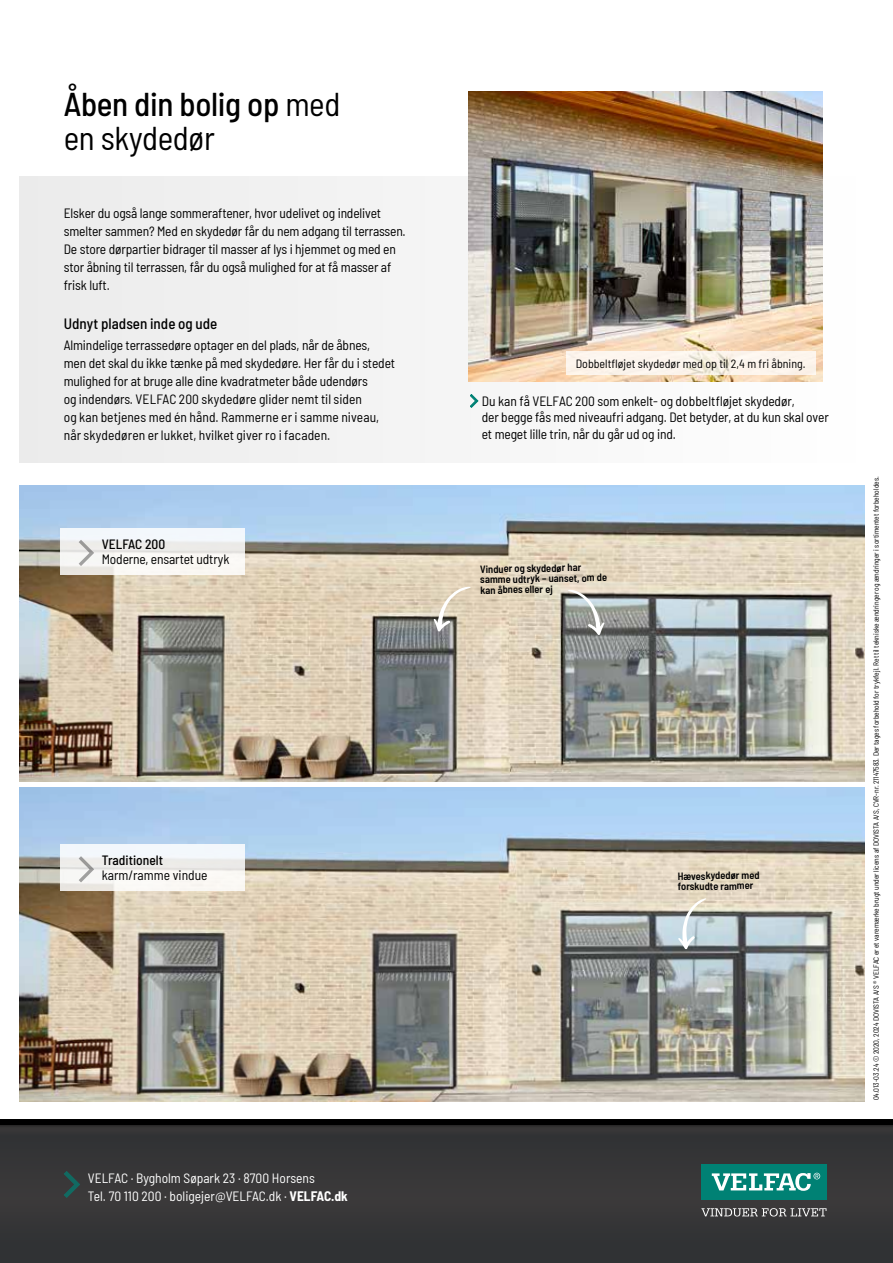
<style>
.page{position:relative;width:893px;height:1263px;background:#fff}
.page>*{position:absolute;margin:0;border:0;box-sizing:border-box;transform-origin:0 0}
.t1{font:500 semi-condensed 33px/34.5px "Barlow";letter-spacing:-.01em;color:#000}
.t2{font:500 semi-condensed 15px "Barlow";color:#000}
.t3{font:semi-condensed 13.5px/18px "Barlow";letter-spacing:-.01em;color:#000}
.t4{font:semi-condensed 13.5px/18px "Barlow";color:#fff}
.t5{font:500 semi-condensed 13.5px "Barlow";color:#000}
.t6{font:semi-condensed 12px "Barlow";color:#000}
.t7{font:600 semi-condensed 10.5px/10.5px "Barlow";color:#000}
.t8{font:semi-condensed 7.5px "Barlow";letter-spacing:-.005em;color:#000}
.s1{font-weight:400}
.s2{font-weight:700}
</style>
<div class="page">
<div style="left:19px;top:176px;width:874px;height:287px;background:linear-gradient(to right,#ebebeb,#fff)"></div>
<svg style="left:470px;top:394px;width:8px;height:14px"></svg>
<img style="left:469px;top:91px;width:353px;height:290px">
<img style="left:19px;top:485px;width:846px;height:296px">
<img style="left:19px;top:788px;width:846px;height:313px">
<svg style="left:60px;top:528px;width:184px;height:47px;fill:#f3f7f5"></svg>
<svg style="left:60px;top:844px;width:184px;height:47px;fill:#f3f7f5"></svg>
<svg style="left:79px;top:540px;width:15px;height:26px"></svg>
<svg style="left:79px;top:856px;width:15px;height:26px"></svg>
<div style="left:0;top:1119px;width:893px;height:144px;background:#343536"></div>
<div style="left:701px;top:1164px;width:125px;height:36px;background:#008174"></div>
<svg style="left:712px;top:1173px;width:108px;height:18px"></svg>
<svg style="left:701px;top:1208px;width:125px;height:8px"></svg>
<svg style="left:64px;top:1171px;width:16px;height:27px"></svg>
<svg style="left:678px;top:898px;width:28px;height:51px"></svg>
<svg style="left:433px;top:586px;width:38px;height:46px;background:#d2c8b6"></svg>
<svg style="left:568px;top:589px;width:37px;height:46px;background:#a2a5a1"></svg>
<svg style="left:566px;top:352px;width:250px;height:23px;fill:#fcf4ec"></svg>
<h1 class="t1" style="left:64px;top:84px;width:278px">Åben din bolig op <span class="s1">med en skydedør</span></h1>
<p class="t3" style="left:64px;top:203px;width:343px">Elsker du også lange sommeraftener, hvor udelivet og indelivet smelter sammen? Med en skydedør får du nem adgang til terrassen.<br>De store dørpartier bidrager til masser af lys i hjemmet og med en stor åbning til terrassen, får du også mulighed for at få masser af frisk luft.</p>
<p class="t2" style="left:64px;top:313px;width:155px">Udnyt pladsen inde og ude</p>
<p class="t3" style="left:64px;top:335px;width:333px">Almindelige terrassedøre optager en del plads, når de åbnes, men det skal du ikke tænke på med skydedøre. Her får du i stedet mulighed for at bruge alle dine kvadratmeter både udendørs<br>og indendørs. VELFAC 200 skydedøre glider nemt til siden<br>og kan betjenes med én hånd. Rammerne er i samme niveau, når skydedøren er lukket, hvilket giver ro i facaden.</p>
<p class="t5" style="left:102px;top:534px;width:65px">VELFAC 200</p>
<p class="t3" style="left:102px;top:549px;width:129px">Moderne, ensartet udtryk</p>
<p class="t5" style="left:102px;top:851px;width:63px">Traditionelt</p>
<p class="t3" style="left:102px;top:865px;width:107px">karm/ramme vindue</p>
<p class="t4" style="left:88px;top:1168px;width:261px">VELFAC · Bygholm Søpark 23 · 8700 Horsens<br>Tel. 70 110 200 · boligejer@VELFAC.dk · <span class="s2">VELFAC.dk</span></p>
<p class="t6" style="left:576px;top:355px;width:231px">Dobbeltfløjet skydedør med op til 2,4 m fri åbning.</p>
<p class="t3" style="left:482px;top:392px;width:349px;line-height:16.5px">Du kan få VELFAC 200 som enkelt- og dobbeltfløjet skydedør,<br>der begge fås med niveaufri adgang. Det betyder, at du kun skal over et meget lille trin, når du går ud og ind.</p>
<p class="t7" style="left:480px;top:563px;width:128px;rotate:-1deg">Vinduer og skydedør har samme udtryk – uanset, om de kan åbnes eller ej</p>
<p class="t7" style="left:677px;top:870px;width:84px;rotate:-1deg">Hæveskydedør med forskudte rammer</p>
<p class="t8" style="left:871px;top:1100px;width:625px;rotate:-90deg">04.013-03.24 © 2020, 2024 DOVISTA A/S ® VELFAC er et varemærke brugt under licens af DOVISTA A/S, CVR-nr. 21147583. Der tages forbehold for trykfejl. Ret til tekniske ændringer og ændringer i sortimentet forbeholdes.</p>
</div>
